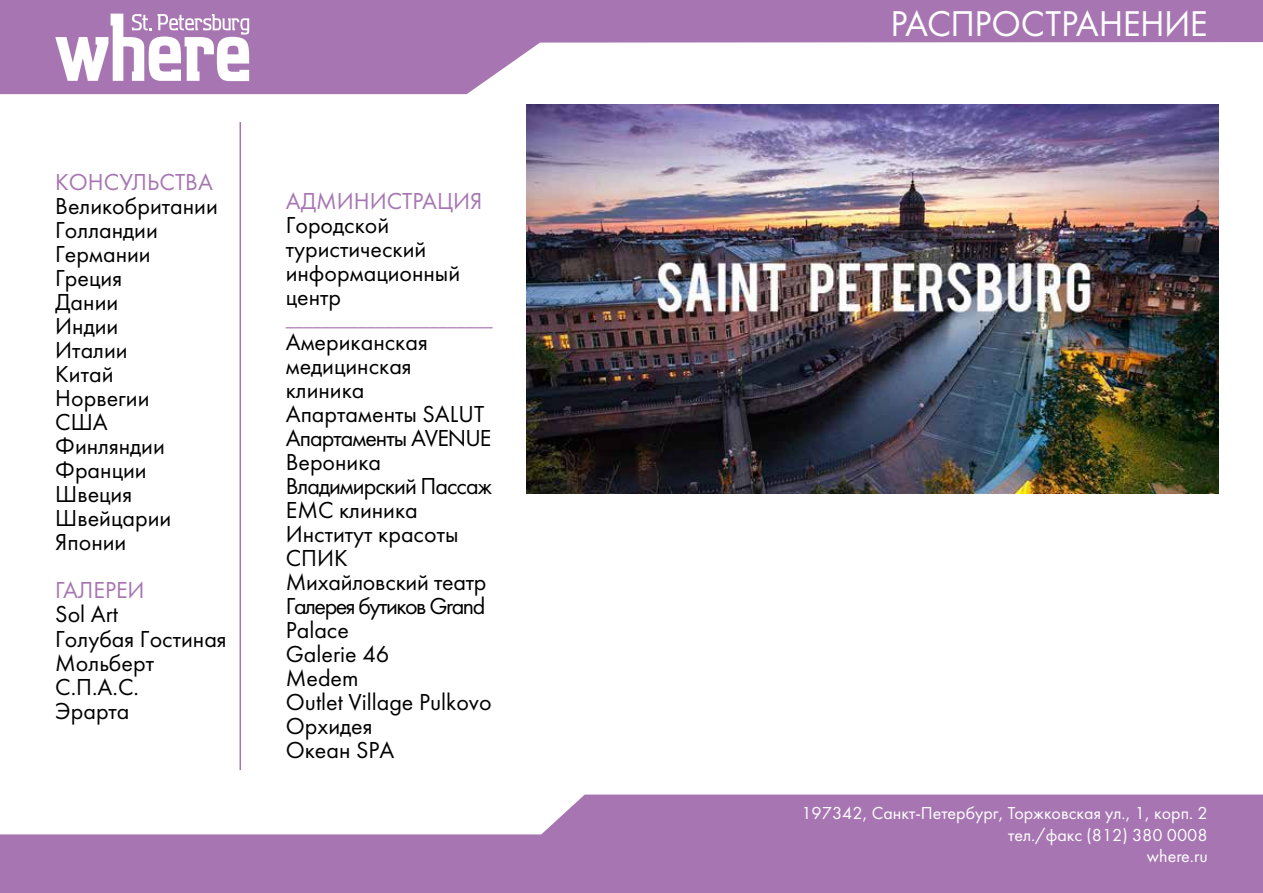
<style>
.page{position:relative;width:1263px;height:893px;background:#fff}
.page>*{position:absolute;margin:0;border:0;box-sizing:border-box;transform-origin:0 0}
.t1{font:37.2px "Futura";letter-spacing:-.015em;color:#fff}
.t2{font:24px/24px "Futura";color:#000}
.t3{font:24px "Futura";color:#a776b2}
.t4{font:18px/21.6px "Futura";color:#fff;text-align:right}
.t5{font:18px "Futura";color:#a776b2}
</style>
<div class="page">
<svg style="left:0;top:794px;width:1263px;height:99px;fill:#a776b2"></svg>
<svg style="left:0;top:0;width:1263px;height:94px;fill:#a776b2"></svg>
<svg style="left:55px;top:14px;width:194px;height:67px"></svg>
<hr style="left:239px;top:122px;width:2px;height:648px;background:#a776b2">
<img style="left:527px;top:104px;width:691px;height:389px">
<p class="t3" style="left:55px;top:168px;width:159px">КОНСУЛЬСТВА</p>
<p class="t2" style="left:55px;top:194px;width:164px">Великобритании<br>Голландии<br>Германии<br>Греция<br>Дании<br>Индии<br>Италии<br>Китай<br>Норвегии<br>США<br>Финляндии<br>Франции<br>Швеция<br>Швейцарии<br>Японии</p>
<p class="t3" style="left:55px;top:576px;width:91px">ГАЛЕРЕИ</p>
<p class="t2" style="left:55px;top:602px;width:173px">Sol Art<br>Голубая Гостиная<br>Мольберт<br>С.П.А.С.<br>Эрарта</p>
<p class="t3" style="left:286px;top:186px;width:198px">АДМИНИСТРАЦИЯ</p>
<p class="t2" style="left:286px;top:212px;width:176px">Городской туристический информационный центр</p>
<p class="t5" style="left:286px;top:309px;width:209px">_______________________</p>
<p class="t2" style="left:286px;top:329px;width:208px">Американская медицинская клиника<br>Апартаменты SALUT<br>Апартаменты AVENUE<br>Вероника<br>Владимирский Пассаж<br>EMC клиника<br>Институт красоты<br>СПИК<br>Михайловский театр<br>Галерея бутиков Grand<br>Palace<br>Galerie 46<br>Medem<br>Outlet Village Pulkovo<br>Орхидея<br>Океан SPA</p>
<h1 class="t1" style="left:890px;top:1px;width:319px">РАСПРОСТРАНЕНИЕ</h1>
<p class="t4" style="left:801px;top:802px;width:408px">197342, Санкт-Петербург, Торжковская ул., 1, корп. 2 тел./факс (812) 380 0008<br>where.ru</p>
</div>
